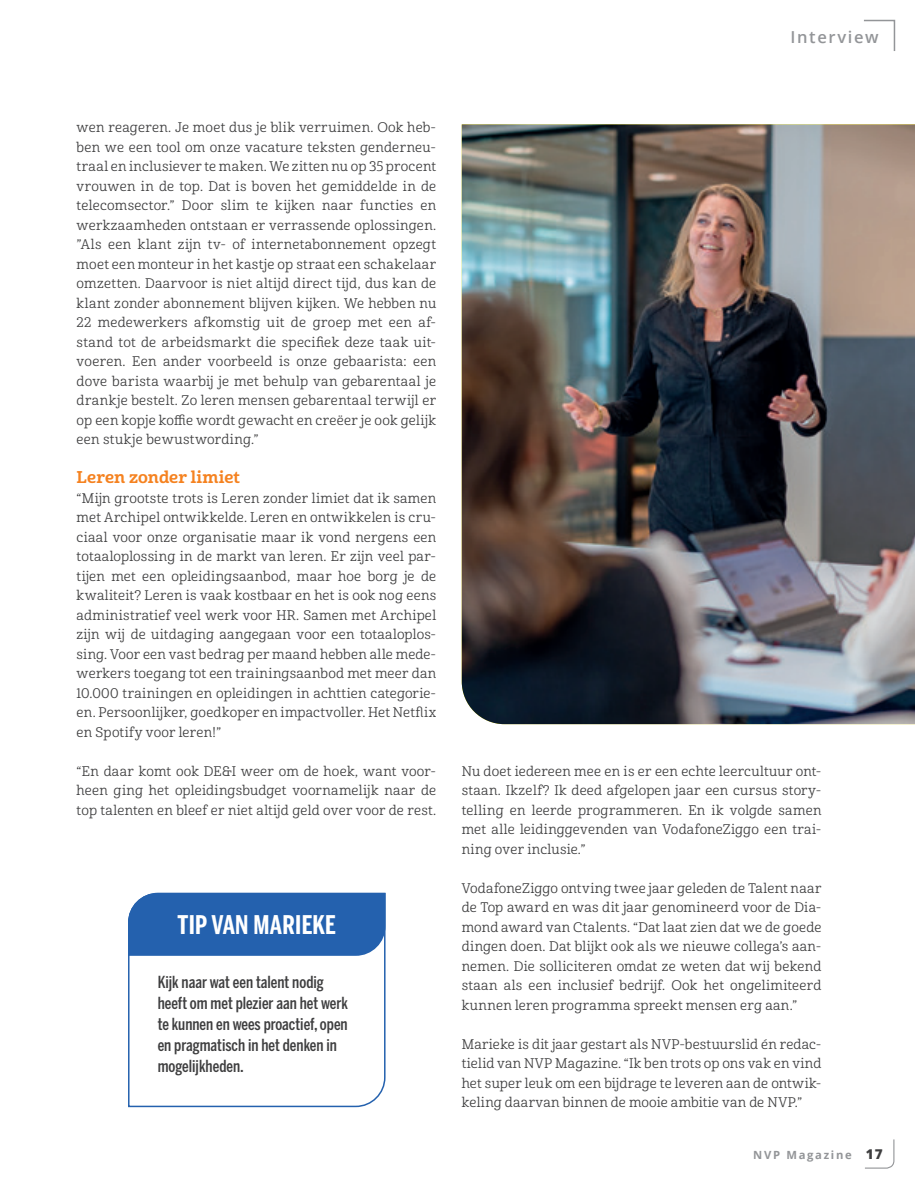
<style>
.page{position:relative;width:915px;height:1191px;background:#fff}
.page>*{position:absolute;margin:0;border:0;box-sizing:border-box;transform-origin:0 0}
.t1{font:700 25.5px "Benton Sans Compressed";letter-spacing:.01em;color:#fff}
.t2{font:500 16.5px/21px "Benton Sans Compressed";color:#3e3e3f}
.t3{font:16.5px "Cabrito Nor Bol";letter-spacing:.005em;color:#f58220}
.t4{font:600 16.5px "Open Sans";letter-spacing:.1em;color:#939598}
.t5{font:13.5px/19.5px "Cabrito Nor Reg";letter-spacing:.02em;color:#3e3e3f;text-align:justify}
.t6{font:700 11.25px "Open Sans";letter-spacing:.15em;color:#939598}
.s1{font-weight:800;font-size:13.5px;color:#3e3e3f}
</style>
<div class="page">
<svg style="left:864px;top:19px;width:31px;height:32px"></svg>
<svg style="left:865px;top:1139px;width:29px;height:30px"></svg>
<img style="left:461px;top:124px;width:453px;height:600px">
<svg style="left:128px;top:892px;width:258px;height:216px"></svg>
<p class="t4" style="left:790px;top:26px;width:90px">Interview</p>
<p class="t5" style="left:77px;top:118px;width:361px">wen reageren. Je moet dus je blik verruimen. Ook heb&shy;ben we een tool om onze vacature teksten genderneu&shy;traal en inclusiever te maken. We zitten nu op 35 procent vrouwen in de top. Dat is boven het gemiddelde in de telecomsector.” Door slim te kijken naar functies en werkzaamheden ontstaan er verrassende oplossingen. ”Als een klant zijn tv- of internetabonnement opzegt moet een monteur in het kastje op straat een schakelaar omzetten. Daarvoor is niet altijd direct tijd, dus kan de klant zonder abonnement blijven kijken. We hebben nu 22 medewerkers afkomstig uit de groep met een af&shy;stand tot de arbeidsmarkt die specifiek deze taak uit&shy;voeren. Een ander voorbeeld is onze gebaarista: een dove barista waarbij je met behulp van gebarentaal je drankje bestelt. Zo leren mensen gebarentaal terwijl er op een kopje koffie wordt gewacht en creëer je ook gelijk een stukje bewustwording.”</p>
<p class="t3" style="left:77px;top:467px;width:165px">Leren zonder limiet</p>
<p class="t5" style="left:77px;top:488px;width:361px">“Mijn grootste trots is Leren zonder limiet dat ik samen met Archipel ontwikkelde. Leren en ontwikkelen is cru&shy;ciaal voor onze organisatie maar ik vond nergens een totaaloplossing in de markt van leren. Er zijn veel par&shy;tijen met een opleidingsaanbod, maar hoe borg je de kwaliteit? Leren is vaak kostbaar en het is ook nog eens administratief veel werk voor HR. Samen met Archipel zijn wij de uitdaging aangegaan voor een totaaloplos&shy;sing. Voor een vast bedrag per maand hebben alle mede&shy;werkers toegang tot een trainingsaanbod met meer dan 10.000 trainingen en opleidingen in achttien categorie&shy;ën. Persoonlijker, goedkoper en impactvoller. Het Netflix en Spotify voor leren!”</p>
<p class="t5" style="left:77px;top:761px;width:361px">“En daar komt ook DE&amp;I weer om de hoek, want voor&shy;heen ging het opleidingsbudget voornamelijk naar de top talenten en bleef er niet altijd geld over voor de rest.</p>
<p class="t5" style="left:461px;top:761px;width:361px">Nu doet iedereen mee en is er een echte leercultuur ont&shy;staan. Ikzelf? Ik deed afgelopen jaar een cursus story&shy;telling en leerde programmeren. En ik volgde samen met alle leidinggevenden van VodafoneZiggo een trai&shy;ning over inclusie.”</p>
<p class="t5" style="left:461px;top:878px;width:361px">VodafoneZiggo ontving twee jaar geleden de Talent naar de Top award en was dit jaar genomineerd voor de Dia&shy;mond award van Ctalents. “Dat laat zien dat we de goede dingen doen. Dat blijkt ook als we nieuwe collega’s aan&shy;nemen. Die solliciteren omdat ze weten dat wij bekend staan als een inclusief bedrijf. Ook het ongelimiteerd kunnen leren programma spreekt mensen erg aan.”</p>
<p class="t5" style="left:461px;top:1034px;width:361px">Marieke is dit jaar gestart als NVP-bestuurslid én redac&shy;tielid van NVP Magazine. “Ik ben trots op ons vak en vind het super leuk om een bijdrage te leveren aan de ontwik&shy;keling daarvan binnen de mooie ambitie van de NVP.”</p>
<h1 class="t1" style="left:177px;top:909px;width:160px">TIP VAN MARIEKE</h1>
<p class="t2" style="left:158px;top:971px;width:192px">Kijk naar wat een talent nodig heeft om met plezier aan het werk te kunnen en wees proactief, open en pragmatisch in het denken in mogelijkheden.</p>
<p class="t6" style="left:753px;top:1147px;width:131px">NVP Magazine <span class="s1">17</span></p>
</div>
